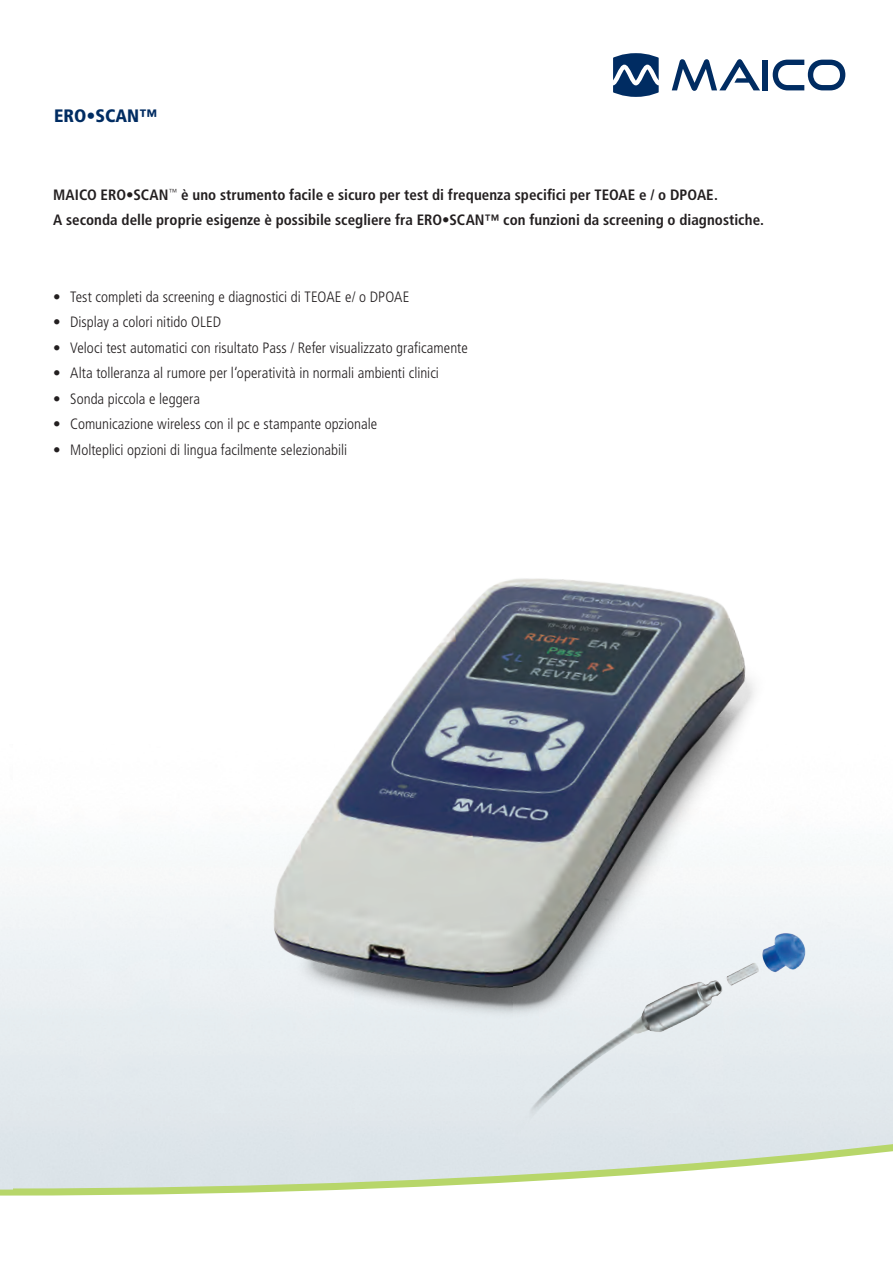
<style>
.page{position:relative;width:893px;height:1263px;background:#fff}
.page>*{position:absolute;margin:0;border:0;box-sizing:border-box;transform-origin:0 0}
.t1{font:900 condensed 18px "Frutiger LT";color:#002c62}
.t2{font:300 condensed 15px "Frutiger LT";color:#231f20}
.t3{font:700 condensed 15px/25.5px "Frutiger LT";letter-spacing:.005em;color:#231f20}
.s1{font-family:"Frut Ligt";font-weight:400;font-stretch:normal}
</style>
<div class="page">
<svg style="left:672px;top:59px;width:88px;height:32px"></svg>
<div style="left:762px;top:60px;width:6px;height:30px;background:#002c62"></div>
<svg style="left:773px;top:60px;width:72px;height:30px"></svg>
<svg style="left:613px;top:53px;width:46px;height:44px"></svg>
<hr style="left:13px;top:1139px;width:880px;height:4px;background:#dde5ea">
<svg style="left:13px;top:1143px;width:880px;height:53px"></svg>
<svg style="left:0;top:1143px;width:13px;height:53px"></svg>
<img style="left:154px;top:578px;width:724px;height:536px">
<img style="left:515px;top:911px;width:325px;height:240px">
<p class="t1" style="left:54px;top:105px;width:105px">ERO<span class="s1">•</span>SCAN™</p>
<p class="t3" style="left:53px;top:182px;width:712px">MAICO ERO•SCAN<sup>™</sup> è uno strumento facile e sicuro per test di frequenza specifici per TEOAE e / o DPOAE.<br>A seconda delle proprie esigenze è possibile scegliere fra ERO•SCAN™ con funzioni da screening o diagnostiche.</p>
<p class="t2" style="left:53px;top:288px;width:358px">• Test completi da screening e diagnostici di TEOAE e/ o DPOAE</p>
<p class="t2" style="left:53px;top:314px;width:169px">• Display a colori nitido OLED</p>
<p class="t2" style="left:53px;top:339px;width:416px">• Veloci test automatici con risultato Pass / Refer visualizzato graficamente</p>
<p class="t2" style="left:53px;top:365px;width:387px">• Alta tolleranza al rumore per l‘operatività in normali ambienti clinici</p>
<p class="t2" style="left:53px;top:390px;width:148px">• Sonda piccola e leggera</p>
<p class="t2" style="left:53px;top:416px;width:326px">• Comunicazione wireless con il pc e stampante opzionale</p>
<p class="t2" style="left:53px;top:441px;width:296px">• Molteplici opzioni di lingua facilmente selezionabili</p>
</div>
